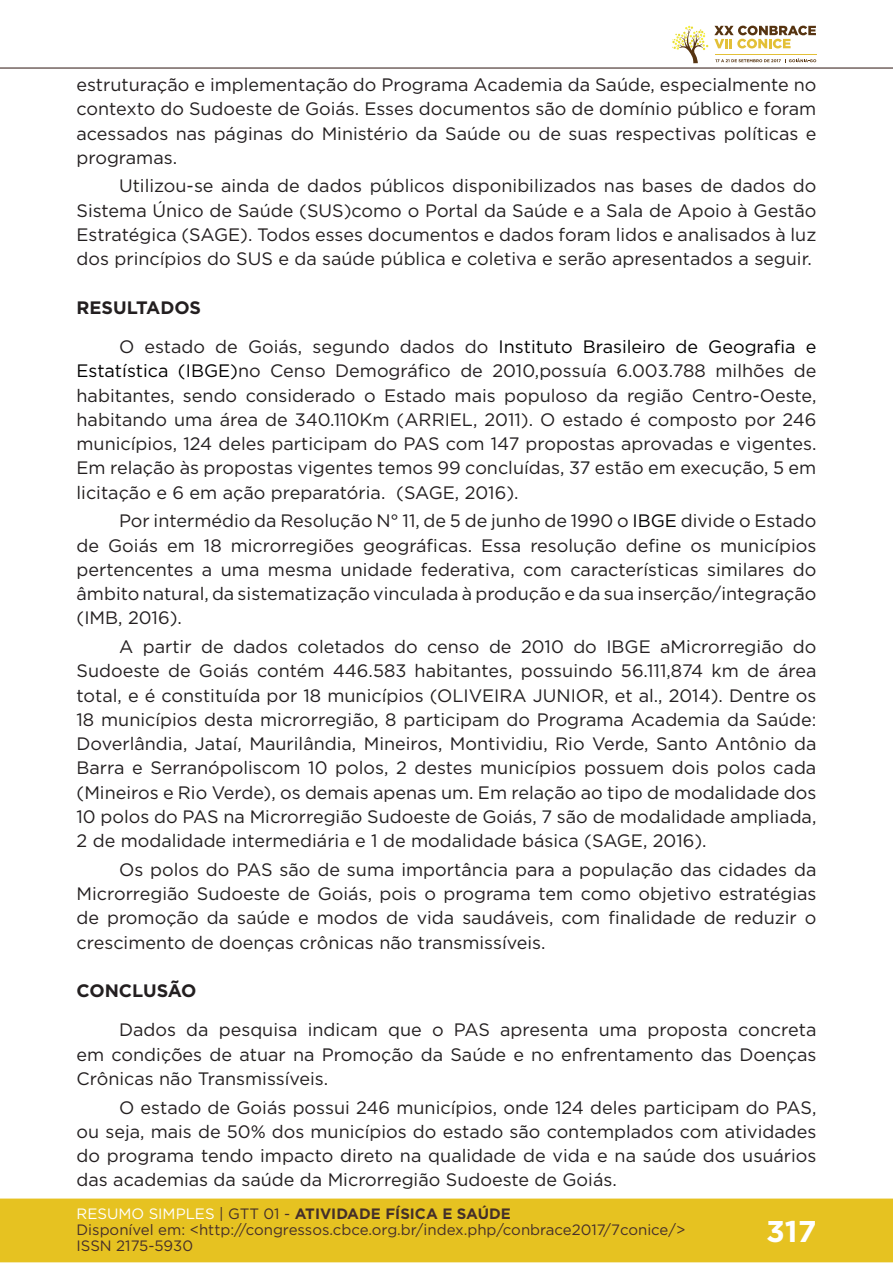
<style>
.page{position:relative;width:893px;height:1263px;background:#fff}
.page>*{position:absolute;margin:0;border:0;box-sizing:border-box;transform-origin:0 0}
.t1{font:700 30px "Gotham";color:#fff}
.t2{font:18px/24.3px "Gotham";color:#231f20;text-align:justify}
.t3{font:18px/39.3px "Gotham";color:#000001}
.t4{font:700 18px "Gotham";letter-spacing:-.01em;color:#231f20}
.t5{font:15px/16px "Gotham";color:#462f2a}
.s1{font-weight:700;color:#231f20}
.s2{color:#231f20}
.s3{color:#000001}
.s4{color:#fff}
.s5{color:#442f2a}
.s6{font-weight:700;color:#442f2a}
</style>
<div class="page">
<div style="left:0;top:1198px;width:893px;height:64px;background:#e6c221;border:2px solid #e6c221"></div>
<hr style="left:0;top:67px;width:893px;height:2px;background:#442f2a">
<svg style="left:672px;top:26px;width:144px;height:37px"></svg>
<hr style="left:0;top:0;width:1px;height:150px;background:#fff">
<p class="t2" style="left:77px;top:72px;width:741px">estruturação e implementação do Programa Academia da Saúde, especialmente no contexto do Sudoeste de Goiás. Esses documentos são de domínio público e foram acessados nas páginas do Ministério da Saúde ou de suas respectivas políticas e programas.</p>
<p class="t2" style="left:77px;top:173px;width:741px;text-indent:43px">Utilizou-se ainda de dados públicos disponibilizados nas bases de dados do Sistema Único de Saúde (SUS)como o Portal da Saúde e a Sala de Apoio à Gestão Estratégica (SAGE). Todos esses documentos e dados foram lidos e analisados à luz dos princípios do SUS e da saúde pública e coletiva e serão apresentados a seguir.</p>
<p class="t3" style="left:119px;top:287px;width:699px;text-indent:-43px"><span class="s1">RESULTADOS<br></span><span class="s2">O estado de Goiás, segundo dados do</span> Instituto Brasileiro de Geografia e</p>
<p class="t2" style="left:77px;top:358px;width:741px"><span class="s3">Estatística (IBGE)</span>no Censo Demográfico de 2010,possuía 6.003.788 milhões de habitantes, sendo considerado o Estado mais populoso da região Centro-Oeste, habitando uma área de 340.110Km (ARRIEL, 2011). O estado é composto por 246 municípios, 124 deles participam do PAS com 147 propostas aprovadas e vigentes.<br>Em relação às propostas vigentes temos 99 concluídas, 37 estão em execução, 5 em licitação e 6 em ação preparatória. (SAGE, 2016).</p>
<p class="t2" style="left:77px;top:508px;width:741px;text-indent:43px">Por intermédio da Resolução N° 11, de 5 de junho de 1990 o <span class="s3">IBGE</span> divide o Estado de Goiás em 18 microrregiões geográficas. Essa resolução define os municípios pertencentes a uma mesma unidade federativa, com características similares do âmbito natural, da sistematização vinculada à produção e da sua inserção/integração (IMB, 2016).</p>
<p class="t2" style="left:77px;top:634px;width:741px;text-indent:43px">A partir de dados coletados do censo de 2010 do IBGE aMicrorregião do Sudoeste de Goiás contém 446.583 habitantes, possuindo 56.111,874 km de área total, e é constituída por 18 municípios (OLIVEIRA JUNIOR, et al., 2014). Dentre os 18 municípios desta microrregião, 8 participam do Programa Academia da Saúde:<br>Doverlândia, Jataí, Maurilândia, Mineiros, Montividiu, Rio Verde, Santo Antônio da Barra e Serranópoliscom 10 polos, 2 destes municípios possuem dois polos cada (Mineiros e Rio Verde), os demais apenas um. Em relação ao tipo de modalidade dos 10 polos do PAS na Microrregião Sudoeste de Goiás, 7 são de modalidade ampliada, 2 de modalidade intermediária e 1 de modalidade básica (SAGE, 2016).</p>
<p class="t2" style="left:77px;top:857px;width:741px;text-indent:43px">Os polos do PAS são de suma importância para a população das cidades da Microrregião Sudoeste de Goiás, pois o programa tem como objetivo estratégias de promoção da saúde e modos de vida saudáveis, com finalidade de reduzir o crescimento de doenças crônicas não transmissíveis.</p>
<p class="t4" style="left:77px;top:979px;width:122px">CONCLUSÃO</p>
<p class="t2" style="left:77px;top:1017px;width:741px;text-indent:43px">Dados da pesquisa indicam que o PAS apresenta uma proposta concreta em condições de atuar na Promoção da Saúde e no enfrentamento das Doenças Crônicas não Transmissíveis.</p>
<p class="t2" style="left:77px;top:1095px;width:741px;text-indent:43px">O estado de Goiás possui 246 municípios, onde 124 deles participam do PAS, ou seja, mais de 50% dos municípios do estado são contemplados com atividades do programa tendo impacto direto na qualidade de vida e na saúde dos usuários das academias da saúde da Microrregião Sudoeste de Goiás.</p>
<p class="t5" style="left:77px;top:1205px;width:610px"><span class="s4">RESUMO SIMPLES</span> <span class="s5">| GTT 01 -</span> <span class="s6">ATIVIDADE FÍSICA E SAÚDE<br></span>Disponível em: &lt;http://congressos.cbce.org.br/index.php/conbrace2017/7conice/&gt;<br>ISSN 2175-5930</p>
<h1 class="t1" style="left:766px;top:1212px;width:52px">317</h1>
</div>
